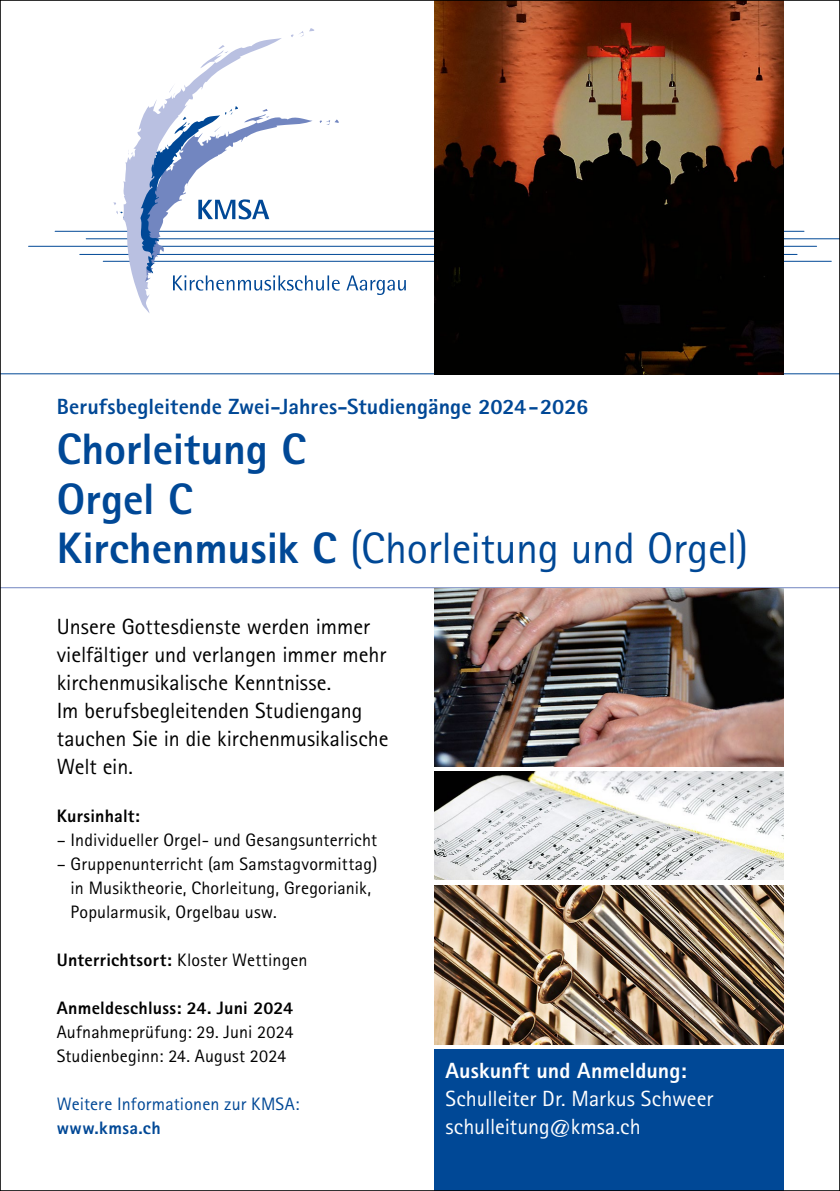
<style>
.page{position:relative;width:840px;height:1191px;background:#fff}
.page>*{position:absolute;margin:0;border:0;box-sizing:border-box;transform-origin:0 0}
.t1{font:44px "Rotis Sans Serif";letter-spacing:-.005em;color:#004896}
.t2{font:800 44px "Rotis Sans Serif";color:#004896}
.t3{font:22px/28px "Rotis Sans Serif";letter-spacing:-.005em;color:#000}
.t4{font:22px/28px "Rotis Sans Serif";letter-spacing:-.005em;color:#fff}
.t5{font:800 22px "Rotis Sans Serif";letter-spacing:.005em;color:#004896}
.t6{font:18px/24px "Rotis Sans Serif";letter-spacing:.01em;color:#000}
.t7{font:18px/24px "Rotis Sans Serif";letter-spacing:.01em;color:#004896}
.t8{font:800 18px "Rotis Sans Serif";letter-spacing:.01em;color:#000}
.s1{font-weight:800}
</style>
<div class="page">
<hr style="left:86px;top:238px;width:348px;height:1px;background:#004896">
<hr style="left:29px;top:246px;width:405px;height:1px;background:#004896">
<hr style="left:80px;top:254px;width:354px;height:1px;background:#004896">
<hr style="left:103px;top:261px;width:331px;height:1px;background:#004896">
<hr style="left:55px;top:231px;width:379px;height:1px;background:#004896">
<svg style="left:291px;top:28px;width:24px;height:9px"></svg>
<svg style="left:137px;top:38px;width:145px;height:275px"></svg>
<svg style="left:218px;top:45px;width:10px;height:8px"></svg>
<svg style="left:169px;top:83px;width:6px;height:10px"></svg>
<svg style="left:112px;top:106px;width:227px;height:186px"></svg>
<svg style="left:346px;top:275px;width:59px;height:20px"></svg>
<hr style="left:0;top:373px;width:839px;height:1px;background:#004896">
<hr style="left:0;top:587px;width:839px;height:1px;background:#7286c0">
<img style="left:434px;top:588px;width:348px;height:178px">
<img style="left:434px;top:885px;width:348px;height:159px">
<img style="left:434px;top:772px;width:348px;height:107px">
<div style="left:434px;top:1049px;width:348px;height:142px;background:#004896"></div>
<hr style="left:782px;top:238px;width:57px;height:1px;background:#004896">
<hr style="left:782px;top:246px;width:34px;height:1px;background:#004896">
<svg style="left:782px;top:254px;width:14px;height:1px"></svg>
<hr style="left:782px;top:261px;width:48px;height:1px;background:#004896">
<svg style="left:782px;top:231px;width:21px;height:1px"></svg>
<img style="left:434px;top:2px;width:348px;height:372px">
<p class="t5" style="left:57px;top:393px;width:532px">Berufsbegleitende Zwei-Jahres-Studiengänge 2024-2026</p>
<p class="t2" style="left:57px;top:421px;width:250px">Chorleitung C</p>
<p class="t2" style="left:57px;top:470px;width:137px">Orgel C</p>
<p class="t1" style="left:57px;top:522px;width:693px"><span class="s1">Kirchenmusik C</span> (Chorleitung und Orgel)</p>
<p class="t3" style="left:57px;top:612px;width:333px">Unsere Gottesdienste werden immer vielfältiger und verlangen immer mehr kirchenmusikalische Kenntnisse.<br>Im berufsbegleitenden Studiengang tauchen Sie in die kirchenmusikalische<br>Welt ein.</p>
<p class="t8" style="left:57px;top:804px;width:85px">Kursinhalt:</p>
<p class="t6" style="left:57px;top:828px;width:322px">– Individueller Orgel- und Gesangsunterricht</p>
<p class="t6" style="left:71px;top:852px;width:308px;text-indent:-14px">– Gruppenunterricht (am Samstagvormittag) in Musiktheorie, Chorleitung, Gregorianik,<br>Popularmusik, Orgelbau usw.</p>
<p class="t6" style="left:57px;top:948px;width:252px"><span class="s1">Unterrichtsort:</span> Kloster Wettingen</p>
<p class="t6" style="left:57px;top:996px;width:238px;text-align:justify"><span class="s1">Anmeldeschluss: 24. Juni 2024<br></span>Aufnahmeprüfung: 29. Juni 2024<br>Studienbeginn: 24. August 2024</p>
<p class="t7" style="left:57px;top:1092px;width:244px">Weitere Informationen zur KMSA: <span class="s1">www.kmsa.ch</span></p>
<p class="t4" style="left:445px;top:1056px;width:269px"><span class="s1">Auskunft und Anmeldung:<br></span>Schulleiter Dr. Markus Schweer schulleitung@kmsa.ch</p>
</div>
